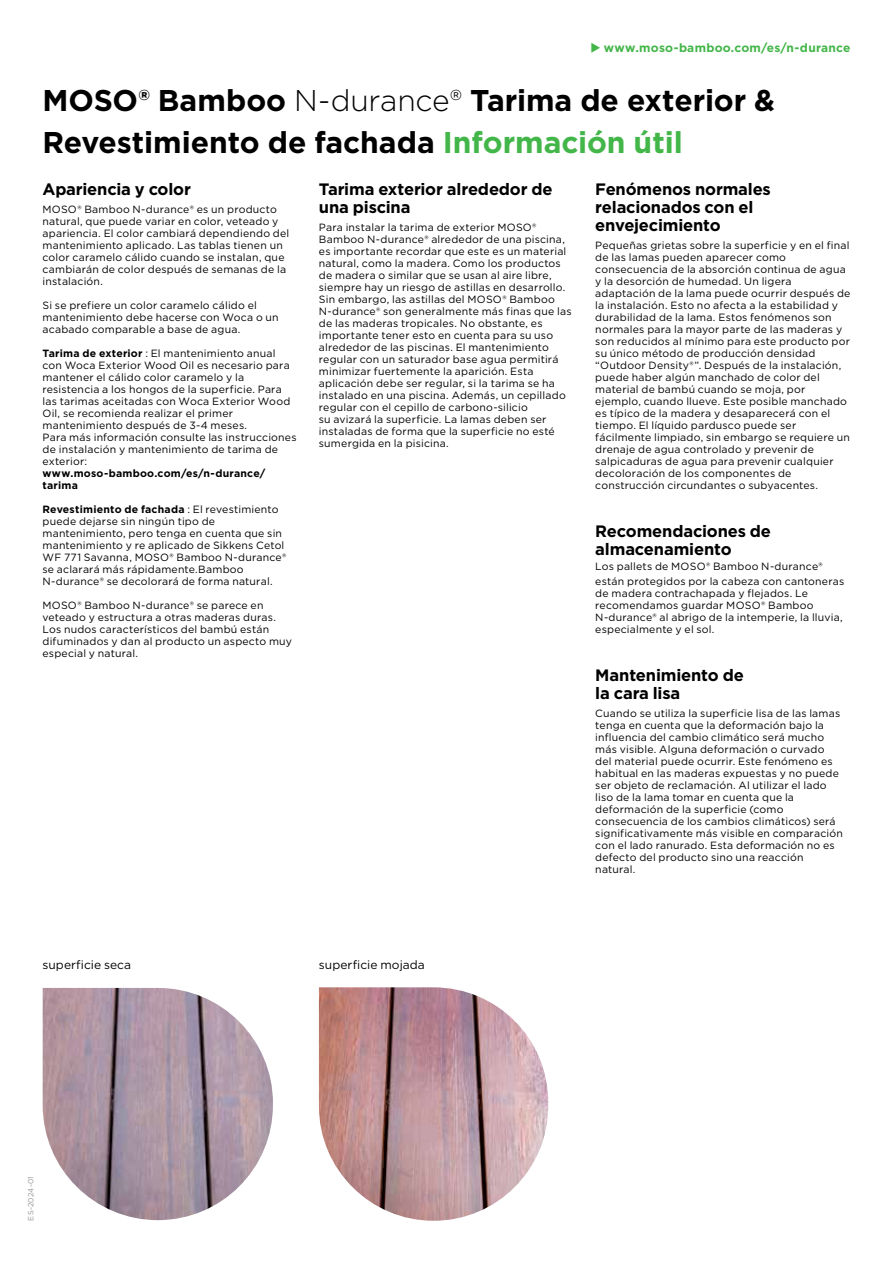
<style>
.page{position:relative;width:893px;height:1263px;background:#fff}
.page>*{position:absolute;margin:0;border:0;box-sizing:border-box;transform-origin:0 0}
.t1{font:700 30px/42px "Gotham";color:#000}
.t2{font:700 16.5px/18px "Gotham";letter-spacing:-.01em;color:#000}
.t3{font:700 12px "Gotham";letter-spacing:.02em;color:#43b649}
.t4{font:12px "Gotham";letter-spacing:.005em;color:#000}
.t5{font:10.5px/12px "Gotham";letter-spacing:.02em;color:#000}
.t6{font:700 10.5px/12px "Gotham";letter-spacing:.025em;color:#000}
.t7{font:7.5px "Gotham";letter-spacing:.02em;color:#939598}
.s1{font-weight:300}
.s2{color:#43b649}
.s3{font-weight:700}
</style>
<div class="page">
<img style="left:319px;top:987px;width:229px;height:234px">
<img style="left:43px;top:988px;width:230px;height:232px">
<p class="t3" style="left:590px;top:40px;width:261px">◆ www.moso-bamboo.com/es/n-durance</p>
<h1 class="t1" style="left:43px;top:79px;width:734px">MOSO® Bamboo <span class="s1">N-durance®</span> Tarima de exterior &amp;<br>Revestimiento de fachada <span class="s2">Información útil</span></h1>
<h2 class="t2" style="left:43px;top:180px;width:150px">Apariencia y color</h2>
<p class="t5" style="left:43px;top:203px;width:248px">MOSO® Bamboo N-durance® es un producto natural, que puede variar en color, veteado y apariencia. El color cambiará dependiendo del mantenimiento aplicado. Las tablas tienen un color caramelo cálido cuando se instalan, que cambiarán de color después de semanas de la instalación.</p>
<p class="t5" style="left:43px;top:299px;width:238px">Si se prefiere un color caramelo cálido el mantenimiento debe hacerse con Woca o un acabado comparable a base de agua.</p>
<p class="t5" style="left:43px;top:347px;width:256px"><span class="s3">Tarima de exterior</span> : El mantenimiento anual con Woca Exterior Wood Oil es necesario para mantener el cálido color caramelo y la resistencia a los hongos de la superficie. Para las tarimas aceitadas con Woca Exterior Wood Oil, se recomienda realizar el primer mantenimiento después de 3-4 meses.<br>Para más información consulte las instrucciones de instalación y mantenimiento de tarima de exterior:</p>
<p class="t6" style="left:43px;top:467px;width:224px">www.moso-bamboo.com/es/n-durance/ tarima</p>
<p class="t5" style="left:43px;top:503px;width:245px"><span class="s3">Revestimiento de fachada</span> : El revestimiento puede dejarse sin ningún tipo de mantenimiento, pero tenga en cuenta que sin mantenimiento y re aplicado de Sikkens Cetol WF 771 Savanna, MOSO® Bamboo N-durance® se aclarará más rápidamente.Bamboo N-durance® se decolorará de forma natural.</p>
<p class="t5" style="left:43px;top:599px;width:251px">MOSO® Bamboo N-durance® se parece en veteado y estructura a otras maderas duras.<br>Los nudos característicos del bambú están difuminados y dan al producto un aspecto muy especial y natural.</p>
<h2 class="t2" style="left:319px;top:180px;width:235px">Tarima exterior alrededor de una piscina</h2>
<p class="t5" style="left:319px;top:221px;width:254px">Para instalar la tarima de exterior MOSO® Bamboo N-durance® alrededor de una piscina, es importante recordar que este es un material natural, como la madera. Como los productos de madera o similar que se usan al aire libre, siempre hay un riesgo de astillas en desarrollo.<br>Sin embargo, las astillas del MOSO® Bamboo N-durance® son generalmente más finas que las de las maderas tropicales. No obstante, es importante tener esto en cuenta para su uso alrededor de las piscinas. El mantenimiento regular con un saturador base agua permitirá minimizar fuertemente la aparición. Esta aplicación debe ser regular, si la tarima se ha instalado en una piscina. Además, un cepillado regular con el cepillo de carbono-silicio<br>su avizará la superficie. La lamas deben ser instaladas de forma que la superficie no esté sumergida en la pisicina.</p>
<h2 class="t2" style="left:595px;top:180px;width:177px">Fenómenos normales relacionados con el envejecimiento</h2>
<p class="t5" style="left:595px;top:239px;width:257px">Pequeñas grietas sobre la superficie y en el final de las lamas pueden aparecer como consecuencia de la absorción continua de agua y la desorción de humedad. Un ligera adaptación de la lama puede ocurrir después de la instalación. Esto no afecta a la estabilidad y durabilidad de la lama. Estos fenómenos son normales para la mayor parte de las maderas y son reducidos al mínimo para este producto por su único método de producción densidad “Outdoor Density®”. Después de la instalación, puede haber algún manchado de color del material de bambú cuando se moja, por ejemplo, cuando llueve. Este posible manchado es típico de la madera y desaparecerá con el tiempo. El líquido pardusco puede ser fácilmente limpiado, sin embargo se requiere un drenaje de agua controlado y prevenir de salpicaduras de agua para prevenir cualquier decoloración de los componentes de construcción circundantes o subyacentes.</p>
<h2 class="t2" style="left:595px;top:522px;width:177px">Recomendaciones de almacenamiento</h2>
<p class="t5" style="left:595px;top:559px;width:250px;line-height:15px">Los pallets de MOSO® Bamboo N-durance® están protegidos por la cabeza con cantoneras</p>
<p class="t5" style="left:595px;top:587px;width:249px">de madera contrachapada y flejados. Le recomendamos guardar MOSO® Bamboo N-durance® al abrigo de la intemperie, la lluvia, especialmente y el sol.</p>
<h2 class="t2" style="left:595px;top:666px;width:150px">Mantenimiento de la cara lisa</h2>
<p class="t5" style="left:595px;top:707px;width:249px">Cuando se utiliza la superficie lisa de las lamas tenga en cuenta que la deformación bajo la influencia del cambio climático será mucho más visible. Alguna deformación o curvado del material puede ocurrir. Este fenómeno es habitual en las maderas expuestas y no puede ser objeto de reclamación. Al utilizar el lado liso de la lama tomar en cuenta que la deformación de la superficie (como consecuencia de los cambios climáticos) será significativamente más visible en comparación con el lado ranurado. Esta deformación no es defecto del producto sino una reacción natural.</p>
<p class="t4" style="left:43px;top:957px;width:90px">superficie seca</p>
<p class="t4" style="left:319px;top:957px;width:107px">superficie mojada</p>
<p class="t7" style="left:26px;top:1221px;width:46px;rotate:-90deg">ES-2024-01</p>
</div>
